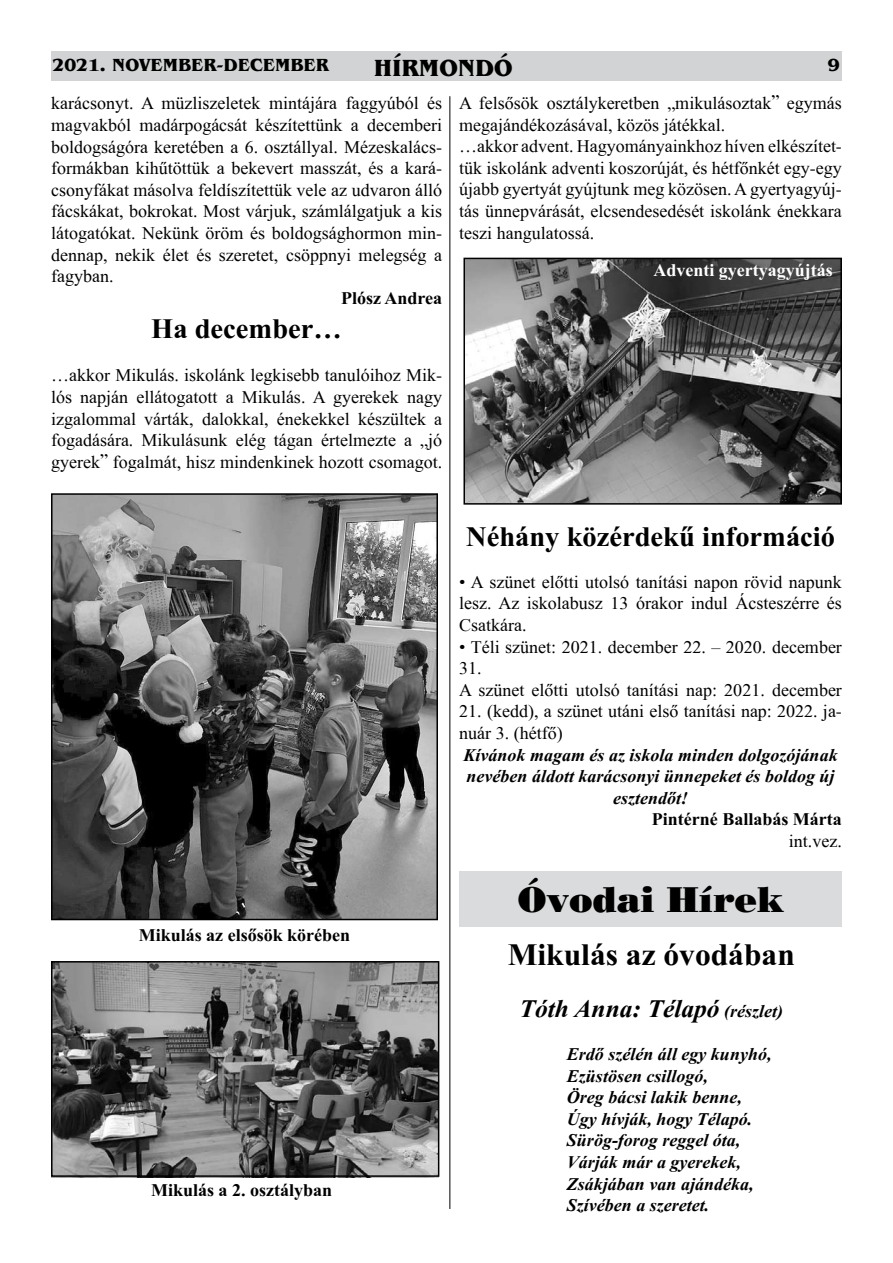
<style>
.page{position:relative;width:893px;height:1263px;background:#fff}
.page>*{position:absolute;margin:0;border:0;box-sizing:border-box;transform-origin:0 0}
.t1{font:36px "Poster Bodoni HU Normal";color:#000}
.t2{font:31.5px "Times New Roman HU Bold";color:#000}
.t3{font:28.5px "Times New Roman HU Bold";color:#000}
.t4{font:italic 25.5px "Times New Roman HU Bold";color:#000}
.t5{font:24px "Benguiat ITCHU Bold";color:#000}
.t6{font:18px/21.6px "Times New Roman HU";color:#000;text-align:justify}
.t7{font:italic 18px/21.6px "Times New Roman HU Bold";color:#000}
.t8{font:18px "Times New Roman HU Bold";color:#000}
.t9{font:18px "Benguiat ITCHU Bold";color:#000}
.t10{font:18px "Times New Roman HU Bold";color:#fff}
.s1{font-size:18px}
</style>
<div class="page">
<div style="left:51px;top:51px;width:791px;height:29px;background:#d1d3d4"></div>
<hr style="left:449px;top:96px;width:1px;height:1113px;background:#000">
<div style="left:459px;top:872px;width:383px;height:55px;background:#d9dbdc"></div>
<img style="left:54px;top:496px;width:381px;height:421px">
<div style="left:51px;top:493px;width:387px;height:427px;border:2px solid #000"></div>
<img style="left:54px;top:964px;width:382px;height:210px">
<div style="left:51px;top:961px;width:388px;height:216px;border:2px solid #000"></div>
<img style="left:466px;top:261px;width:373px;height:241px">
<div style="left:463px;top:258px;width:379px;height:247px;border:2px solid #000"></div>
<p class="t9" style="left:53px;top:54px;width:278px">2021. NOVEMBER-DECEMBER</p>
<h3 class="t5" style="left:374px;top:53px;width:140px">HÍRMONDÓ</h3>
<p class="t9" style="left:828px;top:54px;width:13px">9</p>
<p class="t6" style="left:51px;top:93px;width:393px">karácsonyt. A müzliszeletek mintájára faggyúból és magvakból madárpogácsát készítettünk a decemberi boldogságóra keretében a 6. osztállyal. Mézeskalács&shy;formákban kihűtöttük a bekevert masszát, és a kará&shy;csonyfákat másolva feldíszítettük vele az udvaron álló fácskákat, bokrokat. Most várjuk, számlálgatjuk a kis látogatókat. Nekünk öröm és boldogsághormon min&shy;dennap, nekik élet és szeretet, csöppnyi melegség a fagyban.</p>
<p class="t8" style="left:341px;top:288px;width:103px">Plósz Andrea</p>
<h3 class="t3" style="left:151px;top:313px;width:192px">Ha december…</h3>
<p class="t6" style="left:51px;top:364px;width:393px">…akkor Mikulás. iskolánk legkisebb tanulóihoz Mik&shy;lós napján ellátogatott a Mikulás. A gyerekek nagy izgalommal várták, dalokkal, énekekkel készültek a fogadására. Mikulásunk elég tágan értelmezte a „jó gyerek” fogalmát, hisz mindenkinek hozott csomagot.</p>
<p class="t6" style="left:459px;top:92px;width:384px;text-align:left">A felsősök osztálykeretben „mikulásoztak” egymás megajándékozásával, közös játékkal.<br>…akkor advent. Hagyományainkhoz híven elkészítet&shy;tük iskolánk adventi koszorúját, és hétfőnkét egy-egy újabb gyertyát gyújtunk meg közösen. A gyertyagyúj&shy;tás ünnepvárását, elcsendesedését iskolánk énekkara teszi hangulatossá.</p>
<p class="t10" style="left:653px;top:260px;width:181px">Adventi gyertyagyújtás</p>
<p class="t8" style="left:139px;top:925px;width:213px">Mikulás az elsősök körében</p>
<p class="t8" style="left:151px;top:1180px;width:183px">Mikulás a 2. osztályban</p>
<h3 class="t3" style="left:466px;top:521px;width:370px">Néhány közérdekű információ</h3>
<p class="t6" style="left:459px;top:571px;width:384px">• A szünet előtti utolsó tanítási napon rövid napunk lesz. Az iskolabusz 13 órakor indul Ácsteszérre és Csatkára.</p>
<p class="t6" style="left:459px;top:636px;width:384px;text-align:left">• Téli szünet: 2021. december 22. – 2020. december<br>31.<br>A szünet előtti utolsó tanítási nap: 2021. december</p>
<p class="t6" style="left:459px;top:701px;width:384px">21. (kedd), a szünet utáni első tanítási nap: 2022. ja&shy;nuár 3. (hétfő)</p>
<p class="t7" style="left:464px;top:744px;width:376px;text-align:center">Kívánok magam és az iskola minden dolgozójának nevében áldott karácsonyi ünnepeket és boldog új esztendőt!</p>
<p class="t8" style="left:652px;top:809px;width:191px">Pintérné Ballabás Márta</p>
<p class="t6" style="left:789px;top:830px;width:54px">int.vez.</p>
<h1 class="t1" style="left:517px;top:878px;width:268px">Óvodai Hírek</h1>
<h2 class="t2" style="left:508px;top:936px;width:289px">Mikulás az óvodában</h2>
<h3 class="t4" style="left:519px;top:994px;width:265px">Tóth Anna: Télapó <span class="s1">(részlet)</span></h3>
<p class="t7" style="left:567px;top:1043px;width:206px">Erdő szélén áll egy kunyhó,<br>Ezüstösen csillogó,<br>Öreg bácsi lakik benne,<br>Úgy hívják, hogy Télapó.<br>Sürög-forog reggel óta,<br>Várják már a gyerekek,<br>Zsákjában van ajándéka,<br>Szívében a szeretet.</p>
</div>
